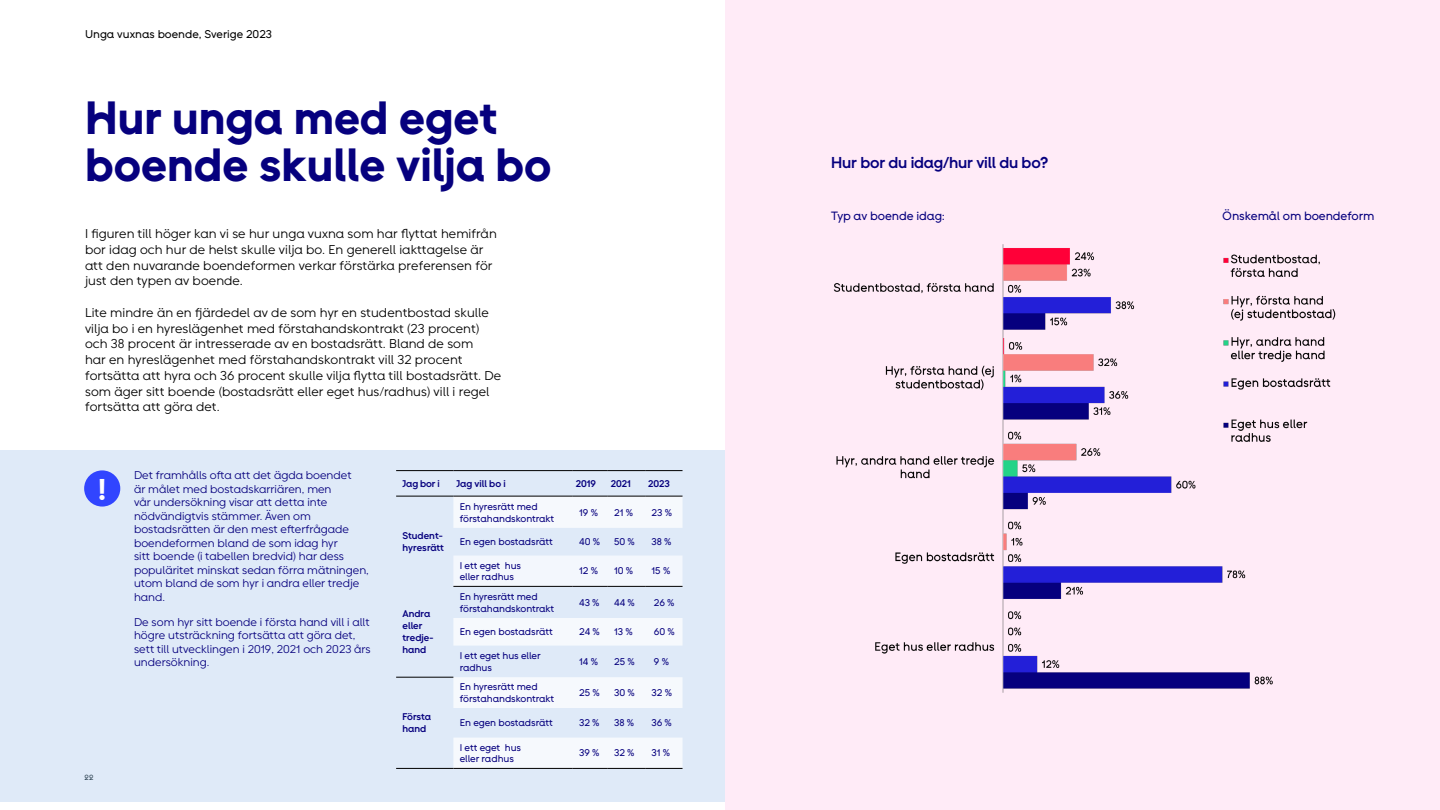
<style>
.page{position:relative;width:1440px;height:810px;background:#fff}
.page>*{position:absolute;margin:0;border:0;box-sizing:border-box;transform-origin:0 0}
.t1{font:46.5px/47.2px "Hyra Sans Display";color:#06007e}
.t2{font:30px "Hyra Sans Display";color:#fff}
.t3{font:700 15.75px "Hyra Sans";letter-spacing:-.01em;color:#06007e}
.t4{font:12.75px/15.8px "Hyra Sans Text";letter-spacing:.005em;color:#000}
.t5{font:12px "Hyra Sans";letter-spacing:-.01em;color:#06007e}
.t6{font:11.25px/13.5px "Hyra Sans Text";color:#06007e}
.t7{font:11.25px "Hyra Sans";color:#000}
.t8{font:9.75px/12px "Hyra Sans";letter-spacing:-.01em;color:#06007e}
.t9{font:700 9.75px/12px "Hyra Sans";color:#06007e}
.t10{font:7.5px "Hyra Sans";color:#304555}
</style>
<div class="page">
<div style="left:0;top:450px;width:729px;height:351px;background:#dfeaf8"></div>
<div style="left:725px;top:0;width:715px;height:810px;background:#ffebf7"></div>
<img style="left:833px;top:244px;width:503px;height:449px">
<div style="left:84px;top:470px;width:36px;height:37px;background:#3145ff;border-radius:50%"></div>
<svg style="left:453px;top:497px;width:230px;height:271px"></svg>
<div style="left:453px;top:556px;width:230px;height:30px;background:#f3f7fd"></div>
<hr style="left:396px;top:470px;width:57px;height:1px;background:#000">
<hr style="left:453px;top:470px;width:120px;height:1px;background:#000">
<hr style="left:573px;top:470px;width:35px;height:1px;background:#000">
<hr style="left:608px;top:470px;width:37px;height:1px;background:#000">
<hr style="left:645px;top:470px;width:38px;height:1px;background:#000">
<hr style="left:396px;top:496px;width:57px;height:1px;background:#000">
<hr style="left:453px;top:496px;width:120px;height:1px;background:#000">
<hr style="left:573px;top:496px;width:35px;height:1px;background:#000">
<hr style="left:608px;top:496px;width:37px;height:1px;background:#000">
<hr style="left:645px;top:496px;width:38px;height:1px;background:#000">
<hr style="left:453px;top:586px;width:120px;height:1px;background:#000">
<hr style="left:573px;top:586px;width:35px;height:1px;background:#000">
<hr style="left:608px;top:586px;width:37px;height:1px;background:#000">
<hr style="left:645px;top:586px;width:38px;height:1px;background:#000">
<hr style="left:396px;top:677px;width:57px;height:1px;background:#000">
<hr style="left:396px;top:768px;width:57px;height:1px;background:#000">
<hr style="left:453px;top:768px;width:120px;height:1px;background:#000">
<hr style="left:573px;top:768px;width:35px;height:1px;background:#000">
<hr style="left:608px;top:768px;width:37px;height:1px;background:#000">
<hr style="left:645px;top:768px;width:38px;height:1px;background:#000">
<p class="t7" style="left:85px;top:27px;width:189px">Unga vuxnas boende, Sverige 2023</p>
<h1 class="t1" style="left:85px;top:93px;width:468px">Hur unga med eget boende skulle vilja bo</h1>
<p class="t4" style="left:85px;top:226px;width:413px">I figuren till höger kan vi se hur unga vuxna som har flyttat hemifrån bor idag och hur de helst skulle vilja bo. En generell iakttagelse är att den nuvarande boendeformen verkar förstärka preferensen för just den typen av boende.</p>
<p class="t4" style="left:85px;top:304px;width:418px">Lite mindre än en fjärdedel av de som hyr en studentbostad skulle vilja bo i en hyreslägenhet med förstahandskontrakt (23 procent) och 38 procent är intresserade av en bostadsrätt. Bland de som<br>har en hyreslägenhet med förstahandskontrakt vill 32 procent fortsätta att hyra och 36 procent skulle vilja flytta till bostadsrätt. De som äger sitt boende (bostadsrätt eller eget hus/radhus) vill i regel fortsätta att göra det.</p>
<h2 class="t2" style="left:98px;top:470px;width:10px">!</h2>
<p class="t6" style="left:134px;top:469px;width:236px">Det framhålls ofta att det ägda boendet<br>är målet med bostadskarriären, men<br>vår undersökning visar att detta inte nödvändigtvis stämmer. Även om bostadsrätten är den mest efterfrågade boendeformen bland de som idag hyr<br>sitt boende (i tabellen bredvid) har dess populäritet minskat sedan förra mätningen, utom bland de som hyr i andra eller tredje hand.</p>
<p class="t6" style="left:134px;top:615px;width:238px">De som hyr sitt boende i första hand vill i allt högre utsträckning fortsätta att göra det, sett till utvecklingen i 2019, 2021 och 2023 års undersökning.</p>
<p class="t10" style="left:85px;top:773px;width:10px">22</p>
<p class="t9" style="left:403px;top:477px;width:39px">Jag bor i</p>
<p class="t9" style="left:456px;top:477px;width:51px">Jag vill bo i</p>
<p class="t9" style="left:576px;top:477px;width:22px">2019</p>
<p class="t9" style="left:611px;top:477px;width:22px">2021</p>
<p class="t9" style="left:648px;top:477px;width:23px">2023</p>
<p class="t9" style="left:403px;top:529px;width:43px">Student&shy;hyresrätt</p>
<p class="t9" style="left:403px;top:608px;width:32px">Andra eller tredje&shy;hand</p>
<p class="t9" style="left:403px;top:711px;width:30px">Första hand</p>
<p class="t8" style="left:460px;top:500px;width:96px">En hyresrätt med förstahandskontrakt</p>
<p class="t8" style="left:579px;top:506px;width:20px">19 %</p>
<p class="t8" style="left:614px;top:506px;width:20px">21 %</p>
<p class="t8" style="left:652px;top:506px;width:22px">23 %</p>
<p class="t8" style="left:460px;top:536px;width:95px">En egen bostadsrätt</p>
<p class="t8" style="left:579px;top:536px;width:22px">40 %</p>
<p class="t8" style="left:614px;top:536px;width:22px">50 %</p>
<p class="t8" style="left:652px;top:536px;width:21px">38 %</p>
<p class="t8" style="left:460px;top:560px;width:63px;line-height:11.2px">I ett eget hus eller radhus</p>
<p class="t8" style="left:579px;top:565px;width:20px">12 %</p>
<p class="t8" style="left:614px;top:565px;width:21px">10 %</p>
<p class="t8" style="left:652px;top:565px;width:20px">15 %</p>
<p class="t8" style="left:460px;top:590px;width:96px">En hyresrätt med förstahandskontrakt</p>
<p class="t8" style="left:579px;top:596px;width:22px">43 %</p>
<p class="t8" style="left:614px;top:596px;width:22px">44 %</p>
<p class="t8" style="left:654px;top:596px;width:22px">26 %</p>
<p class="t8" style="left:460px;top:626px;width:95px">En egen bostadsrätt</p>
<p class="t8" style="left:579px;top:626px;width:22px">24 %</p>
<p class="t8" style="left:614px;top:626px;width:20px">13 %</p>
<p class="t8" style="left:654px;top:626px;width:22px">60 %</p>
<p class="t8" style="left:460px;top:649px;width:82px">I ett eget hus eller radhus</p>
<p class="t8" style="left:579px;top:655px;width:20px">14 %</p>
<p class="t8" style="left:614px;top:655px;width:22px">25 %</p>
<p class="t8" style="left:654px;top:655px;width:17px">9 %</p>
<p class="t8" style="left:460px;top:681px;width:96px;line-height:11.2px">En hyresrätt med förstahandskontrakt</p>
<p class="t8" style="left:579px;top:687px;width:22px">25 %</p>
<p class="t8" style="left:614px;top:687px;width:22px">30 %</p>
<p class="t8" style="left:652px;top:687px;width:22px">32 %</p>
<p class="t8" style="left:460px;top:717px;width:95px">En egen bostadsrätt</p>
<p class="t8" style="left:579px;top:717px;width:22px">32 %</p>
<p class="t8" style="left:614px;top:717px;width:21px">38 %</p>
<p class="t8" style="left:652px;top:717px;width:22px">36 %</p>
<p class="t8" style="left:460px;top:742px;width:63px;line-height:11.2px">I ett eget hus eller radhus</p>
<p class="t8" style="left:579px;top:747px;width:22px">39 %</p>
<p class="t8" style="left:614px;top:747px;width:22px">32 %</p>
<p class="t8" style="left:652px;top:747px;width:20px">31 %</p>
<p class="t3" style="left:831px;top:152px;width:219px">Hur bor du idag/hur vill du bo?</p>
<p class="t5" style="left:831px;top:209px;width:115px">Typ av boende idag:</p>
<p class="t5" style="left:1222px;top:209px;width:154px">Önskemål om boendeform</p>
</div>
